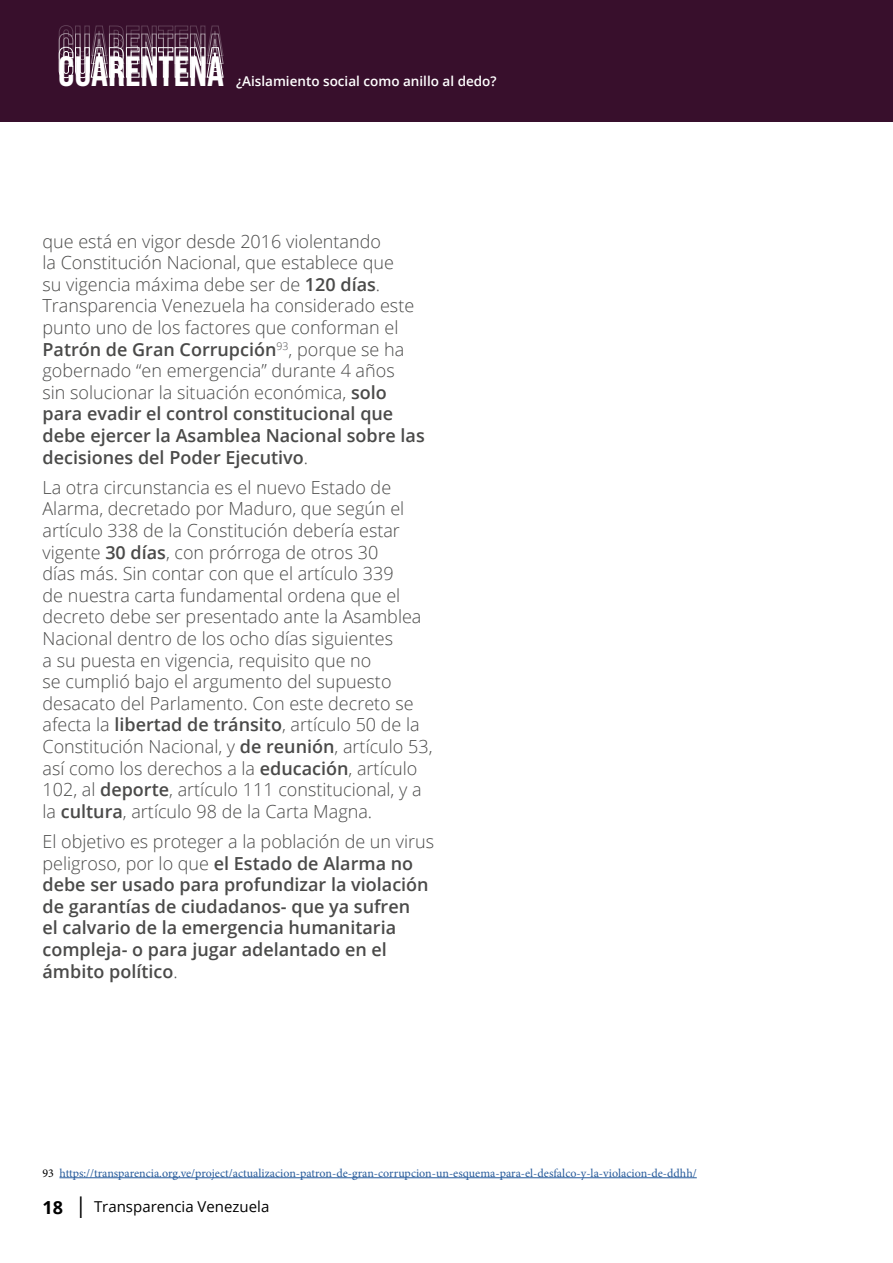
<style>
.page{position:relative;width:893px;height:1263px;background:#fff}
.page>*{position:absolute;margin:0;border:0;box-sizing:border-box;transform-origin:0 0}
.t1{font:42.15px "Bebas Neue";color:#fff}
.t2{font:300 18px/21.6px "Open Sans";color:#4a4a49}
.t3{font:600 18px/21.6px "Open Sans";color:#4a4a49}
.t4{font:15px "Open Sans";color:#000}
.t5{font:600 13.5px "Open Sans";color:#fff}
.t6{font:12px "Minion Pro";color:#275b9b}
.s1{font-weight:600}
.s2{font-weight:300}
.s3{color:#000}
.s4{font-weight:700;font-size:18px}
.s5{font-weight:300;font-size:30px}
</style>
<div class="page">
<div style="left:0;top:0;width:893px;height:121px;background:#380f2c"></div>
<svg style="left:58px;top:25px;width:166px;height:53px"></svg>
<hr style="left:59px;top:1177px;width:638px;height:1px;background:#275b9b">
<h1 class="t1" style="left:58px;top:47px;width:167px">CUARENTENA</h1>
<p class="t5" style="left:236px;top:71px;width:262px">¿Aislamiento social como anillo al dedo?</p>
<p class="t2" style="left:43px;top:230px;width:384px">que está en vigor desde 2016 violentando<br>la Constitución Nacional, que establece que<br>su vigencia máxima debe ser de <span class="s1">120 días</span>.<br>Transparencia Venezuela ha considerado este punto uno de los factores que conforman el <span class="s1">Patrón de Gran Corrupción</span><sup>93</sup>, porque se ha gobernado “en emergencia” durante 4 años<br>sin solucionar la situación económica, <span class="s1">solo para evadir el control constitucional que debe ejercer la Asamblea Nacional sobre las decisiones del Poder Ejecutivo</span>.</p>
<p class="t2" style="left:43px;top:476px;width:392px">La otra circunstancia es el nuevo Estado de Alarma, decretado por Maduro, que según el artículo 338 de la Constitución debería estar vigente <span class="s1">30 días</span>, con prórroga de otros 30<br>días más. Sin contar con que el artículo 339<br>de nuestra carta fundamental ordena que el decreto debe ser presentado ante la Asamblea Nacional dentro de los ocho días siguientes<br>a su puesta en vigencia, requisito que no<br>se cumplió bajo el argumento del supuesto desacato del Parlamento. Con este decreto se afecta la <span class="s1">libertad de tránsito</span>, artículo 50 de la Constitución Nacional, y <span class="s1">de reunión</span>, artículo 53, así como los derechos a la <span class="s1">educación</span>, artículo 102, al <span class="s1">deporte</span>, artículo 111 constitucional, y a la <span class="s1">cultura</span>, artículo 98 de la Carta Magna.</p>
<p class="t3" style="left:43px;top:830px;width:393px"><span class="s2">El objetivo es proteger a la población de un virus peligroso, por lo que</span> el Estado de Alarma no debe ser usado para profundizar la violación de garantías de ciudadanos- que ya sufren<br>el calvario de la emergencia humanitaria compleja- o para jugar adelantado en el ámbito político<span class="s2">.</span></p>
<p class="t6" style="left:43px;top:1165px;width:656px"><span class="s3">93</span> https://transparencia.org.ve/project/actualizacion-patron-de-gran-corrupcion-un-esquema-para-el-desfalco-y-la-violacion-de-ddhh/</p>
<p class="t4" style="left:43px;top:1196px;width:228px"><span class="s4">18</span> <span class="s5">I</span> Transparencia Venezuela</p>
</div>
